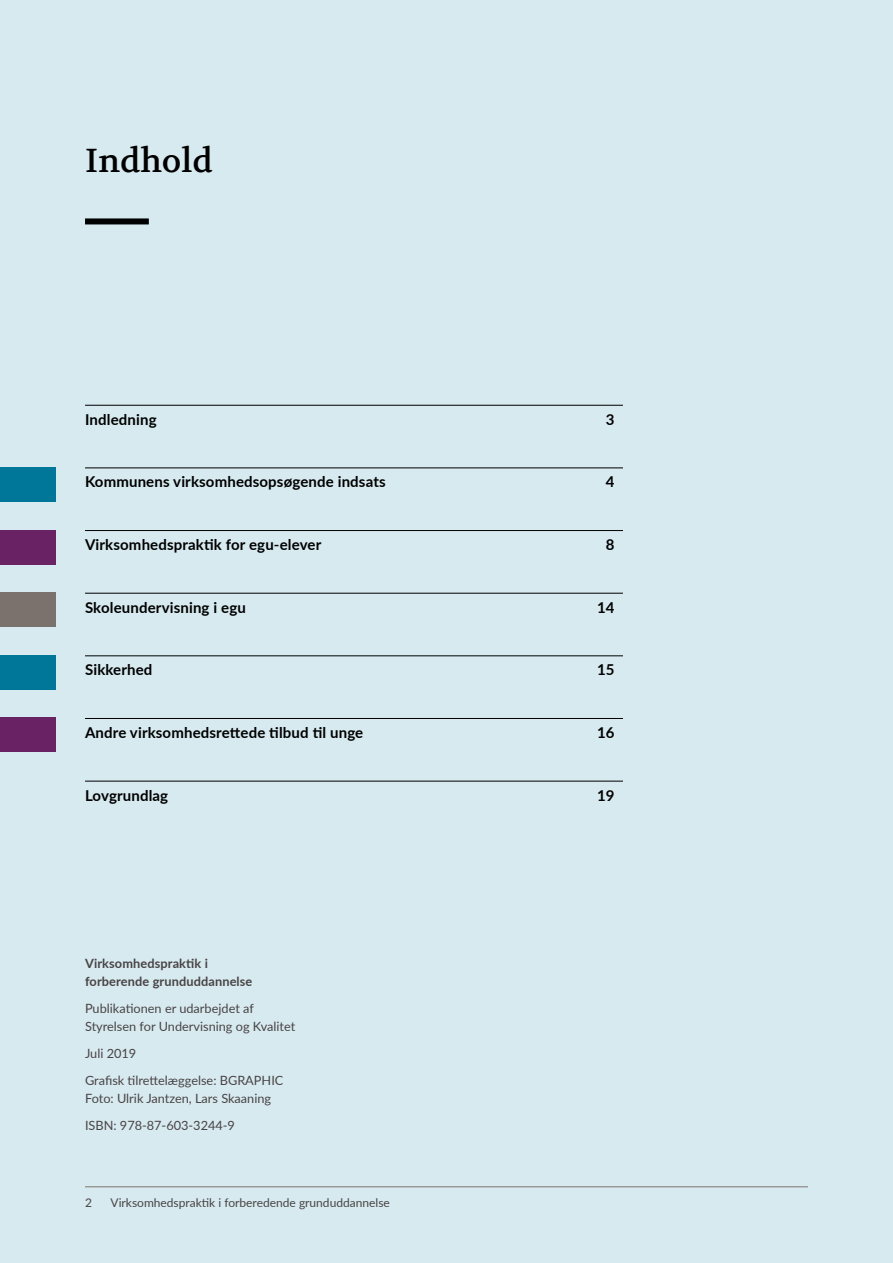
<style>
.page{position:relative;width:893px;height:1263px;background:#d7eaf0}
.page>*{position:absolute;margin:0;border:0;box-sizing:border-box;transform-origin:0 0}
._1_Overskrift_2{font:33px "Volkhov";color:#000}
._10_Indhold_0{font:700 15px "Lato";letter-spacing:.01em;color:#000}
._10_Kolofon{font:12.75px/18px "Lato";color:#484344}
._10_Kolofon-2{font:700 12.75px/18px "Lato";letter-spacing:.01em;color:#484344}
.t1{font:12px "Lato";color:#484344}
</style>
<div class="page">
<div style="left:85px;top:218px;width:64px;height:6px;background:#000"></div>
<div style="left:0;top:468px;width:55px;height:34px;background:#007798"></div>
<div style="left:0;top:655px;width:55px;height:34px;background:#007798"></div>
<div style="left:0;top:593px;width:55px;height:34px;background:#7c726d"></div>
<div style="left:0;top:530px;width:55px;height:34px;background:#692263"></div>
<div style="left:0;top:718px;width:55px;height:34px;background:#692263"></div>
<hr style="left:85px;top:405px;width:538px;height:1px;background:#000">
<hr style="left:85px;top:467px;width:538px;height:1px;background:#000">
<hr style="left:85px;top:530px;width:538px;height:1px;background:#000">
<hr style="left:85px;top:593px;width:538px;height:1px;background:#000">
<hr style="left:85px;top:655px;width:538px;height:1px;background:#000">
<hr style="left:85px;top:718px;width:538px;height:1px;background:#000">
<hr style="left:85px;top:781px;width:538px;height:1px;background:#000">
<hr style="left:85px;top:1186px;width:723px;height:1px;background:#7c726d">
<p class="_1_Overskrift_2" style="left:85px;top:140px;width:129px">Indhold</p>
<p class="_10_Indhold_0" style="left:85px;top:408px;width:73px">Indledning</p>
<p class="_10_Indhold_0" style="left:606px;top:408px;width:10px">3</p>
<p class="_10_Indhold_0" style="left:85px;top:471px;width:302px">Kommunens virksomhedsopsøgende indsats</p>
<p class="_10_Indhold_0" style="left:606px;top:471px;width:10px">4</p>
<p class="_10_Indhold_0" style="left:85px;top:533px;width:238px">Virksomhedspraktik for egu-elever</p>
<p class="_10_Indhold_0" style="left:606px;top:533px;width:10px">8</p>
<p class="_10_Indhold_0" style="left:85px;top:596px;width:162px">Skoleundervisning i egu</p>
<p class="_10_Indhold_0" style="left:597px;top:596px;width:19px">14</p>
<p class="_10_Indhold_0" style="left:85px;top:659px;width:69px">Sikkerhed</p>
<p class="_10_Indhold_0" style="left:597px;top:659px;width:19px">15</p>
<p class="_10_Indhold_0" style="left:85px;top:721px;width:280px">Andre virksomhedsrettede tilbud til unge</p>
<p class="_10_Indhold_0" style="left:597px;top:721px;width:19px">16</p>
<p class="_10_Indhold_0" style="left:85px;top:784px;width:85px">Lovgrundlag</p>
<p class="_10_Indhold_0" style="left:597px;top:784px;width:19px">19</p>
<p class="_10_Kolofon-2" style="left:85px;top:954px;width:169px">Virksomhedspraktik i forberende grunduddannelse</p>
<p class="_10_Kolofon" style="left:85px;top:999px;width:212px">Publikationen er udarbejdet af<br>Styrelsen for Undervisning og Kvalitet</p>
<p class="_10_Kolofon" style="left:85px;top:1044px;width:53px">Juli 2019</p>
<p class="_10_Kolofon" style="left:85px;top:1071px;width:200px">Grafisk tilrettelæggelse: BGRAPHIC<br>Foto: Ulrik Jantzen, Lars Skaaning</p>
<p class="_10_Kolofon" style="left:85px;top:1116px;width:151px">ISBN: 978-87-603-3244-9</p>
<p class="t1" style="left:85px;top:1194px;width:8px">2</p>
<p class="t1" style="left:111px;top:1194px;width:281px">Virksomhedspraktik i forberedende grunduddannelse</p>
</div>
